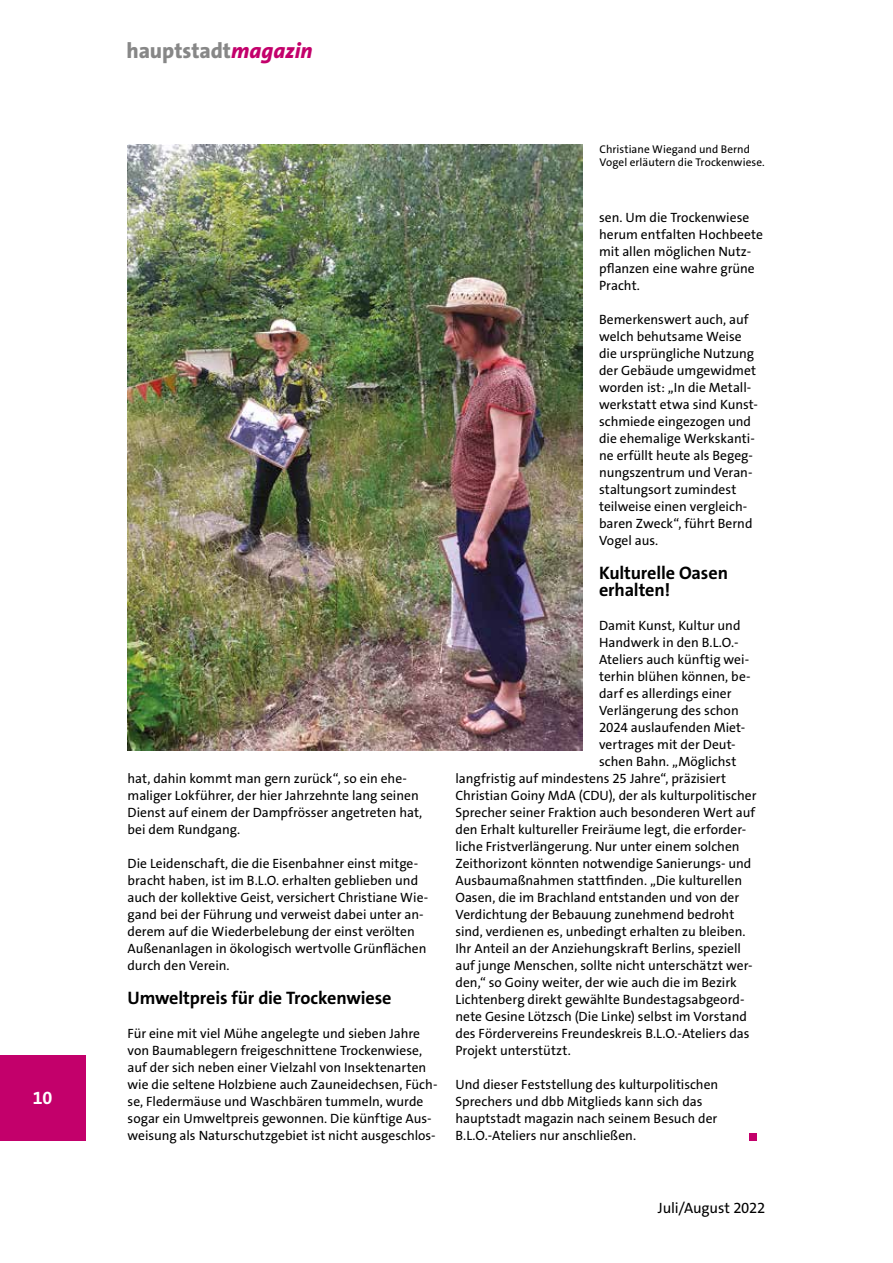
<style>
.page{position:relative;width:893px;height:1263px;background:#fff}
.page>*{position:absolute;margin:0;border:0;box-sizing:border-box;transform-origin:0 0}
.t1{font:800 21.75px "The Sans Os F";letter-spacing:-.005em;color:#878787}
.t2{font:700 18.15px/17px "The Sans Os F";letter-spacing:-.01em;color:#000}
.t3{font:700 18px "The Sans Os F";color:#fff}
.t4{font:15px "The Sans Os F";letter-spacing:-.01em;color:#000}
.t5{font:13.5px/17px "The Sans Os F";color:#000}
.t6{font:11.25px/13.5px "The Sans Os F";letter-spacing:.005em;color:#000}
.s1{font-style:italic;color:#c3006b}
</style>
<div class="page">
<div style="left:750px;top:1133px;width:7px;height:7px;background:#c3006b"></div>
<img style="left:128px;top:145px;width:454px;height:606px">
<div style="left:0;top:1056px;width:85px;height:85px;background:#c3006b"></div>
<h3 class="t3" style="left:33px;top:1087px;width:21px">10</h3>
<h1 class="t1" style="left:126px;top:37px;width:188px">hauptstadt<span class="s1">magazin</span></h1>
<p class="t5" style="left:128px;top:770px;width:296px">hat, dahin kommt man gern zurück“, so ein ehe&shy;maliger Lokführer, der hier Jahrzehnte lang seinen Dienst auf einem der Dampfrösser angetreten hat, bei dem Rundgang.</p>
<p class="t5" style="left:128px;top:855px;width:302px">Die Leidenschaft, die die Eisenbahner einst mitge&shy;bracht haben, ist im B.L.O. erhalten geblieben und auch der kollektive Geist, versichert Christiane Wie&shy;gand bei der Führung und verweist dabei unter an&shy;derem auf die Wiederbelebung der einst verölten Außenanlagen in ökologisch wertvolle Grünflächen durch den Verein.</p>
<h2 class="t2" style="left:128px;top:990px;width:265px">Umweltpreis für die Trockenwiese</h2>
<p class="t5" style="left:128px;top:1025px;width:311px">Für eine mit viel Mühe angelegte und sieben Jahre von Baumablegern freigeschnittene Trockenwiese, auf der sich neben einer Vielzahl von Insektenarten wie die seltene Holzbiene auch Zauneidechsen, Füch&shy;se, Fledermäuse und Waschbären tummeln, wurde sogar ein Umweltpreis gewonnen. Die künftige Aus&shy;weisung als Naturschutzgebiet ist nicht ausgeschlos-</p>
<p class="t6" style="left:600px;top:142px;width:167px">Christiane Wiegand und Bernd<br>Vogel erläutern die Trockenwiese.</p>
<p class="t5" style="left:599px;top:209px;width:165px">sen. Um die Trockenwiese herum entfalten Hochbeete mit allen möglichen Nutz&shy;pflanzen eine wahre grüne<br>Pracht.</p>
<p class="t5" style="left:599px;top:311px;width:160px">Bemerkenswert auch, auf welch behutsame Weise die ursprüngliche Nutzung der Gebäude umgewidmet worden ist: „In die Metall&shy;werkstatt etwa sind Kunst&shy;schmiede eingezogen und die ehemalige Werkskanti&shy;ne erfüllt heute als Begeg&shy;nungszentrum und Veran&shy;staltungsort zumindest teilweise einen vergleich&shy;baren Zweck“, führt Bernd<br>Vogel aus.</p>
<h2 class="t2" style="left:599px;top:564px;width:130px">Kulturelle Oasen erhalten!</h2>
<p class="t5" style="left:599px;top:617px;width:143px">Damit Kunst, Kultur und</p>
<p class="t5" style="left:599px;top:634px;width:140px">Handwerk in den B.L.O.-</p>
<p class="t5" style="left:599px;top:651px;width:152px">Ateliers auch künftig wei-</p>
<p class="t5" style="left:599px;top:668px;width:153px">terhin blühen können, be-</p>
<p class="t5" style="left:599px;top:685px;width:134px">darf es allerdings einer</p>
<p class="t5" style="left:599px;top:702px;width:141px">Verlängerung des schon</p>
<p class="t5" style="left:599px;top:719px;width:148px">2024 auslaufenden Miet-</p>
<p class="t5" style="left:599px;top:736px;width:138px">vertrages mit der Deut-</p>
<p class="t5" style="left:599px;top:753px;width:139px">schen Bahn. „Möglichst</p>
<p class="t5" style="left:455px;top:770px;width:272px">langfristig auf mindestens 25 Jahre“, präzisiert</p>
<p class="t5" style="left:455px;top:787px;width:303px">Christian Goiny MdA (CDU), der als kulturpolitischer</p>
<p class="t5" style="left:455px;top:804px;width:301px">Sprecher seiner Fraktion auch besonderen Wert auf</p>
<p class="t5" style="left:455px;top:821px;width:292px">den Erhalt kultureller Freiräume legt, die erforder-</p>
<p class="t5" style="left:455px;top:838px;width:286px">liche Fristverlängerung. Nur unter einem solchen</p>
<p class="t5" style="left:455px;top:855px;width:297px">Zeithorizont könnten notwendige Sanierungs- und</p>
<p class="t5" style="left:455px;top:872px;width:288px">Ausbaumaßnahmen stattfinden. „Die kulturellen</p>
<p class="t5" style="left:455px;top:889px;width:285px">Oasen, die im Brachland entstanden und von der</p>
<p class="t5" style="left:455px;top:906px;width:280px">Verdichtung der Bebauung zunehmend bedroht</p>
<p class="t5" style="left:455px;top:923px;width:292px">sind, verdienen es, unbedingt erhalten zu bleiben.</p>
<p class="t5" style="left:455px;top:940px;width:287px">Ihr Anteil an der Anziehungskraft Berlins, speziell</p>
<p class="t5" style="left:455px;top:957px;width:299px">auf junge Menschen, sollte nicht unterschätzt wer-</p>
<p class="t5" style="left:455px;top:974px;width:283px">den,“ so Goiny weiter, der wie auch die im Bezirk</p>
<p class="t5" style="left:455px;top:991px;width:291px">Lichtenberg direkt gewählte Bundestagsabgeord-</p>
<p class="t5" style="left:455px;top:1008px;width:293px">nete Gesine Lötzsch (Die Linke) selbst im Vorstand</p>
<p class="t5" style="left:455px;top:1025px;width:295px">des Fördervereins Freundeskreis B.L.O.-Ateliers das</p>
<p class="t5" style="left:455px;top:1042px;width:117px">Projekt unterstützt.</p>
<p class="t5" style="left:455px;top:1076px;width:264px">Und dieser Feststellung des kulturpolitischen Sprechers und dbb Mitglieds kann sich das hauptstadt magazin nach seinem Besuch der B.L.O.-Ateliers nur anschließen.</p>
<p class="t4" style="left:658px;top:1198px;width:109px">Juli/August 2022</p>
</div>
